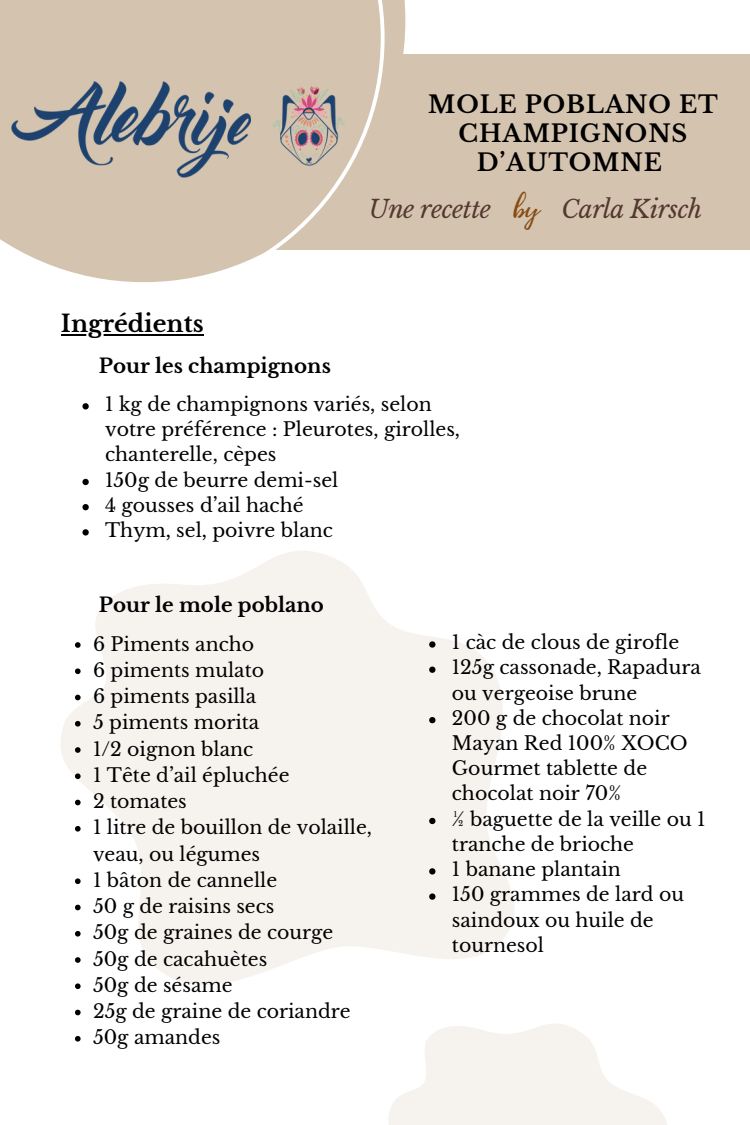
<style>
.page{position:relative;width:750px;height:1125px;background:#fff}
.page>*{position:absolute;margin:0;border:0;box-sizing:border-box;transform-origin:0 0}
.t1{font:27.62px "Playlist Script";color:#864b13}
.t2{font:italic 24.62px "Libre Baskerville";letter-spacing:-.02em;color:#553831}
.t3{font:700 23.75px/29px "Libre Baskerville";letter-spacing:.04em;color:#000;text-align:center}
.t4{font:700 23.5px "Libre Baskerville";color:#000}
.t5{font:700 19.75px "Libre Baskerville";color:#000}
.t6{font:18.88px/25.2px "Libre Baskerville";color:#000}
</style>
<div class="page">
<div style="left:166px;top:54px;width:584px;height:196px;background:#d4c4af"></div>
<div style="left:0;top:0;width:405px;height:282px;background:#d4c4af"></div>
<svg style="left:61px;top:551px;width:454px;height:434px;fill:#f6f3ef"></svg>
<svg style="left:388px;top:1024px;width:279px;height:101px;fill:#f6f3ef"></svg>
<svg style="left:0;top:0;width:385px;height:283px"></svg>
<img style="left:5px;top:75px;width:345px;height:109px">
<hr style="left:61px;top:334px;width:143px;height:2px;background:#000">
<svg style="left:82px;top:403px;width:7px;height:6px"></svg>
<svg style="left:82px;top:479px;width:7px;height:6px"></svg>
<svg style="left:82px;top:504px;width:7px;height:6px"></svg>
<svg style="left:82px;top:529px;width:7px;height:7px"></svg>
<svg style="left:75px;top:642px;width:6px;height:6px"></svg>
<svg style="left:75px;top:668px;width:6px;height:6px"></svg>
<svg style="left:75px;top:695px;width:6px;height:5px"></svg>
<svg style="left:75px;top:721px;width:6px;height:6px"></svg>
<svg style="left:75px;top:747px;width:6px;height:6px"></svg>
<svg style="left:75px;top:773px;width:6px;height:6px"></svg>
<svg style="left:75px;top:800px;width:6px;height:5px"></svg>
<svg style="left:75px;top:826px;width:6px;height:6px"></svg>
<svg style="left:75px;top:878px;width:6px;height:6px"></svg>
<svg style="left:75px;top:905px;width:6px;height:5px"></svg>
<svg style="left:75px;top:931px;width:6px;height:6px"></svg>
<svg style="left:75px;top:957px;width:6px;height:6px"></svg>
<svg style="left:75px;top:983px;width:6px;height:6px"></svg>
<svg style="left:75px;top:1010px;width:6px;height:5px"></svg>
<svg style="left:75px;top:1036px;width:6px;height:6px"></svg>
<svg style="left:429px;top:641px;width:6px;height:7px"></svg>
<svg style="left:429px;top:667px;width:6px;height:6px"></svg>
<svg style="left:429px;top:717px;width:6px;height:6px"></svg>
<svg style="left:429px;top:818px;width:6px;height:6px"></svg>
<svg style="left:429px;top:868px;width:6px;height:7px"></svg>
<svg style="left:429px;top:893px;width:6px;height:7px"></svg>
<p class="t3" style="left:428px;top:90px;width:291px">MOLE POBLANO ET<br>CHAMPIGNONS<br>D’AUTOMNE</p>
<p class="t2" style="left:369px;top:194px;width:124px">Une recette</p>
<p class="t1" style="left:513px;top:188px;width:28px">by</p>
<p class="t2" style="left:561px;top:194px;width:142px">Carla Kirsch</p>
<p class="t4" style="left:61px;top:310px;width:144px">Ingrédients</p>
<p class="t5" style="left:99px;top:354px;width:234px">Pour les champignons</p>
<p class="t6" style="left:105px;top:392px;width:356px">1 kg de champignons variés, selon votre préférence : Pleurotes, girolles, chanterelle, cèpes</p>
<p class="t6" style="left:105px;top:467px;width:235px">150g de beurre demi-sel</p>
<p class="t6" style="left:105px;top:493px;width:200px">4 gousses d’ail haché</p>
<p class="t6" style="left:105px;top:518px;width:229px">Thym, sel, poivre blanc</p>
<p class="t5" style="left:99px;top:592px;width:227px">Pour le mole poblano</p>
<p class="t6" style="left:93px;top:631px;width:163px">6 Piments ancho</p>
<p class="t6" style="left:93px;top:658px;width:173px">6 piments mulato</p>
<p class="t6" style="left:93px;top:684px;width:165px">6 piments pasilla</p>
<p class="t6" style="left:93px;top:710px;width:168px">5 piments morita</p>
<p class="t6" style="left:93px;top:736px;width:162px">1/2 oignon blanc</p>
<p class="t6" style="left:93px;top:763px;width:198px">1 Tête d’ail épluchée</p>
<p class="t6" style="left:93px;top:789px;width:95px">2 tomates</p>
<p class="t6" style="left:93px;top:815px;width:280px;line-height:26.2px">1 litre de bouillon de volaille, veau, ou légumes</p>
<p class="t6" style="left:93px;top:868px;width:186px">1 bâton de cannelle</p>
<p class="t6" style="left:93px;top:894px;width:183px">50 g de raisins secs</p>
<p class="t6" style="left:93px;top:920px;width:242px">50g de graines de courge</p>
<p class="t6" style="left:93px;top:946px;width:176px">50g de cacahuètes</p>
<p class="t6" style="left:93px;top:973px;width:141px">50g de sésame</p>
<p class="t6" style="left:93px;top:999px;width:259px">25g de graine de coriandre</p>
<p class="t6" style="left:93px;top:1025px;width:129px">50g amandes</p>
<p class="t6" style="left:452px;top:630px;width:229px">1 càc de clous de girofle</p>
<p class="t6" style="left:452px;top:655px;width:251px">125g cassonade, Rapadura ou vergeoise brune</p>
<p class="t6" style="left:452px;top:706px;width:237px">200 g de chocolat noir<br>Mayan Red 100% XOCO<br>Gourmet tablette de chocolat noir 70%</p>
<p class="t6" style="left:452px;top:806px;width:255px">½ baguette de la veille ou 1 tranche de brioche</p>
<p class="t6" style="left:452px;top:857px;width:171px">1 banane plantain</p>
<p class="t6" style="left:452px;top:882px;width:234px">150 grammes de lard ou saindoux ou huile de tournesol</p>
</div>
